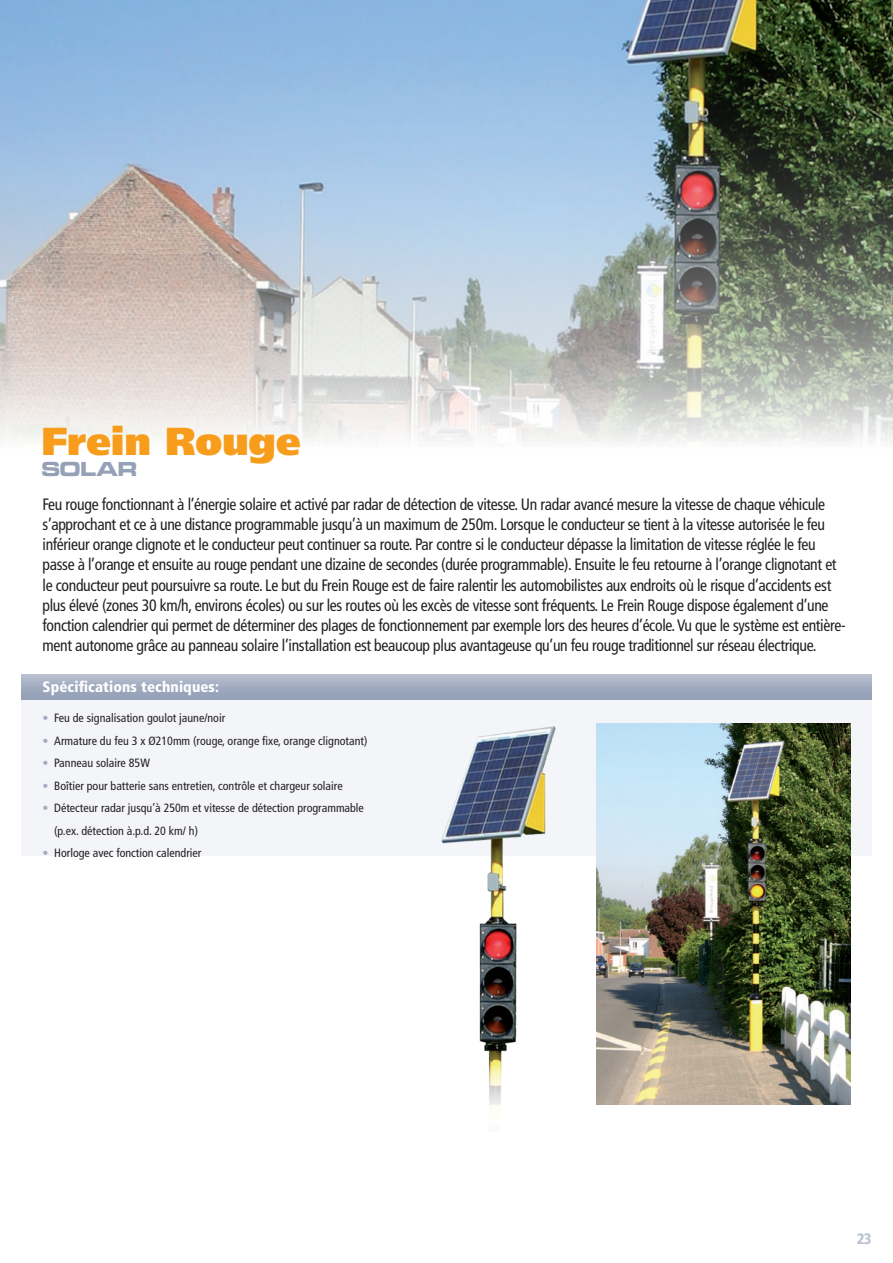
<style>
.page{position:relative;width:893px;height:1263px;background:#fff}
.page>*{position:absolute;margin:0;border:0;box-sizing:border-box;transform-origin:0 0}
.t1{font:900 39px "Frutiger";letter-spacing:-.005em;color:#f89c1c}
.t2{font:21px "Microgramma D Bold Exte";letter-spacing:.01em;color:#95a1b7}
.t3{font:condensed 16.5px/20.2px "Frutiger";letter-spacing:-.02em;color:#231f20;scale:.95 1}
.t4{font:900 condensed 15px "Frutiger";letter-spacing:.01em;color:#fff}
.t5{font:900 condensed 15px "Frutiger";color:#bbc2d2}
.t6{font:condensed 12px/22.5px "Frutiger";color:#231f20}
.s1{color:#a4adc1}
</style>
<div class="page">
<img style="left:0;top:0;width:893px;height:443px">
<div style="left:21px;top:681px;width:851px;height:175px;background:#f3f5f8"></div>
<svg style="left:21px;top:674px;width:851px;height:25px;background:#a4aec2"></svg>
<img style="left:441px;top:723px;width:156px;height:386px">
<img style="left:597px;top:723px;width:253px;height:381px">
<h1 class="t1" style="left:42px;top:417px;width:260px">Frein Rouge</h1>
<p class="t2" style="left:42px;top:455px;width:96px">SOLAR</p>
<p class="t3" style="left:43px;top:494px;width:847px">Feu rouge fonctionnant à l’énergie solaire et activé par radar de détection de vitesse. Un radar avancé mesure la vitesse de chaque véhicule s’approchant et ce à une distance programmable jusqu’à un maximum de 250m. Lorsque le conducteur se tient à la vitesse autorisée le feu inférieur orange clignote et le conducteur peut continuer sa route. Par contre si le conducteur dépasse la limitation de vitesse réglée le feu passe à l’orange et ensuite au rouge pendant une dizaine de secondes (durée programmable). Ensuite le feu retourne à l’orange clignotant et le conducteur peut poursuivre sa route. Le but du Frein Rouge est de faire ralentir les automobilistes aux endroits où le risque d’accidents est plus élevé (zones 30 km/h, environs écoles) ou sur les routes où les excès de vitesse sont fréquents. Le Frein Rouge dispose également d’une fonction calendrier qui permet de déterminer des plages de fonctionnement par exemple lors des heures d’école. Vu que le système est entière&shy;ment autonome grâce au panneau solaire l’installation est beaucoup plus avantageuse qu’un feu rouge traditionnel sur réseau électrique.</p>
<p class="t4" style="left:43px;top:678px;width:178px">Spécifications techniques:</p>
<p class="t6" style="left:43px;top:707px;width:184px"><span class="s1">•</span> Feu de signalisation goulot jaune/noir</p>
<p class="t6" style="left:43px;top:729px;width:326px"><span class="s1">•</span> Armature du feu 3 x Ø210mm (rouge, orange fixe, orange clignotant)</p>
<p class="t6" style="left:43px;top:752px;width:109px"><span class="s1">•</span> Panneau solaire 85W</p>
<p class="t6" style="left:43px;top:774px;width:302px"><span class="s1">•</span> Boîtier pour batterie sans entretien, contrôle et chargeur solaire</p>
<p class="t6" style="left:54px;top:797px;width:311px;text-indent:-12px"><span class="s1">•</span> Détecteur radar jusqu’à 250m et vitesse de détection programmable (p.ex. détection à.p.d. 20 km/ h)</p>
<p class="t6" style="left:43px;top:842px;width:160px"><span class="s1">•</span> Horloge avec fonction calendrier</p>
<p class="t5" style="left:857px;top:1230px;width:16px">23</p>
</div>
